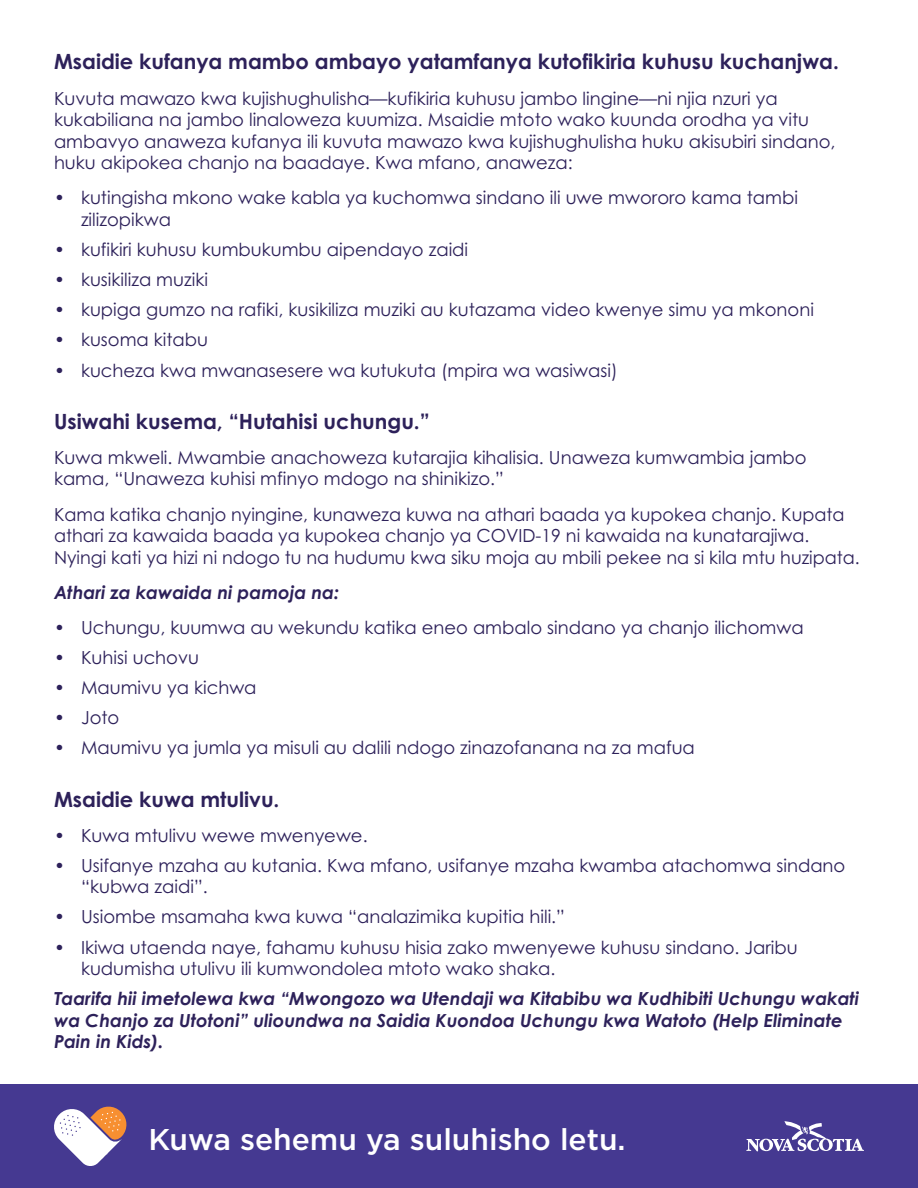
<style>
.page{position:relative;width:918px;height:1188px;background:#fff}
.page>*{position:absolute;margin:0;border:0;box-sizing:border-box;transform-origin:0 0}
.t1{font:500 30px "Gotham";color:#fff}
.t2{font:700 21px "Century Gothic Pro";color:#2d215a}
.t3{font:18px/21.6px "Century Gothic Pro";color:#2d215a}
.t4{font:italic 700 18px/21.6px "Century Gothic";color:#2d215a}
</style>
<div class="page">
<div style="left:0;top:1084px;width:918px;height:104px;background:#453991"></div>
<svg style="left:746px;top:1121px;width:118px;height:30px"></svg>
<svg style="left:54px;top:1106px;width:73px;height:60px"></svg>
<p class="t2" style="left:54px;top:49px;width:786px">Msaidie kufanya mambo ambayo yatamfanya kutofikiria kuhusu kuchanjwa.</p>
<p class="t3" style="left:54px;top:87px;width:783px">Kuvuta mawazo kwa kujishughulisha—kufikiria kuhusu jambo lingine—ni njia nzuri ya kukabiliana na jambo linaloweza kuumiza. Msaidie mtoto wako kuunda orodha ya vitu ambavyo anaweza kufanya ili kuvuta mawazo kwa kujishughulisha huku akisubiri sindano, huku akipokea chanjo na baadaye. Kwa mfano, anaweza:</p>
<p class="t3" style="left:81px;top:187px;width:718px;text-indent:-27px">• kutingisha mkono wake kabla ya kuchomwa sindano ili uwe mwororo kama tambi zilizopikwa</p>
<p class="t3" style="left:54px;top:239px;width:416px">• kufikiri kuhusu kumbukumbu aipendayo zaidi</p>
<p class="t3" style="left:54px;top:269px;width:156px">• kusikiliza muziki</p>
<p class="t3" style="left:54px;top:299px;width:761px">• kupiga gumzo na rafiki, kusikiliza muziki au kutazama video kwenye simu ya mkononi</p>
<p class="t3" style="left:54px;top:329px;width:156px">• kusoma kitabu</p>
<p class="t3" style="left:54px;top:359px;width:565px">• kucheza kwa mwanasesere wa kutukuta (mpira wa wasiwasi)</p>
<p class="t2" style="left:54px;top:408px;width:377px">Usiwahi kusema, “Hutahisi uchungu.”</p>
<p class="t3" style="left:54px;top:446px;width:754px">Kuwa mkweli. Mwambie anachoweza kutarajia kihalisia. Unaweza kumwambia jambo kama, “Unaweza kuhisi mfinyo mdogo na shinikizo.”</p>
<p class="t3" style="left:54px;top:503px;width:807px">Kama katika chanjo nyingine, kunaweza kuwa na athari baada ya kupokea chanjo. Kupata athari za kawaida baada ya kupokea chanjo ya COVID-19 ni kawaida na kunatarajiwa.<br>Nyingi kati ya hizi ni ndogo tu na hudumu kwa siku moja au mbili pekee na si kila mtu huzipata.</p>
<p class="t4" style="left:54px;top:581px;width:287px">Athari za kawaida ni pamoja na:</p>
<p class="t3" style="left:54px;top:616px;width:751px">• Uchungu, kuumwa au wekundu katika eneo ambalo sindano ya chanjo ilichomwa</p>
<p class="t3" style="left:54px;top:647px;width:147px">• Kuhisi uchovu</p>
<p class="t3" style="left:54px;top:677px;width:204px">• Maumivu ya kichwa</p>
<p class="t3" style="left:54px;top:707px;width:67px">• Joto</p>
<p class="t3" style="left:54px;top:737px;width:642px">• Maumivu ya jumla ya misuli au dalili ndogo zinazofanana na za mafua</p>
<p class="t2" style="left:54px;top:786px;width:227px">Msaidie kuwa mtulivu.</p>
<p class="t3" style="left:54px;top:824px;width:315px">• Kuwa mtulivu wewe mwenyewe.</p>
<p class="t3" style="left:81px;top:854px;width:766px;text-indent:-27px">• Usifanye mzaha au kutania. Kwa mfano, usifanye mzaha kwamba atachomwa sindano “kubwa zaidi”.</p>
<p class="t3" style="left:54px;top:906px;width:512px">• Usiombe msamaha kwa kuwa “analazimika kupitia hili.”</p>
<p class="t3" style="left:81px;top:936px;width:718px;text-indent:-27px">• Ikiwa utaenda naye, fahamu kuhusu hisia zako mwenyewe kuhusu sindano. Jaribu kudumisha utulivu ili kumwondolea mtoto wako shaka.</p>
<p class="t4" style="left:54px;top:987px;width:807px">Taarifa hii imetolewa kwa “Mwongozo wa Utendaji wa Kitabibu wa Kudhibiti Uchungu wakati wa Chanjo za Utotoni” ulioundwa na Saidia Kuondoa Uchungu kwa Watoto (Help Eliminate<br>Pain in Kids).</p>
<h1 class="t1" style="left:148px;top:1120px;width:479px">Kuwa sehemu ya suluhisho letu.</h1>
</div>
